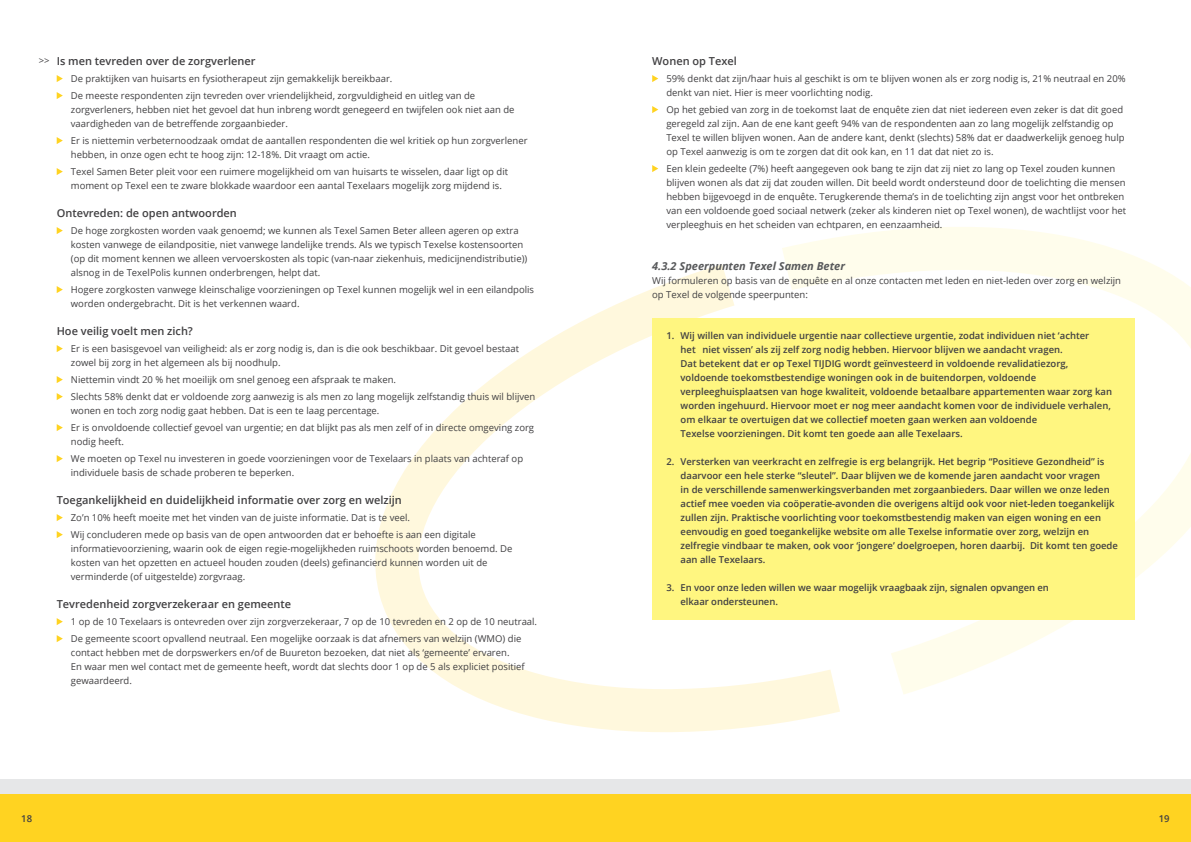
<style>
.page{position:relative;width:1191px;height:842px;background:#fff}
.page>*{position:absolute;margin:0;border:0;box-sizing:border-box;transform-origin:0 0}
.t1{font:600 11px "Open Sans";color:#414042}
.t2{font:italic 700 11px "Open Sans";color:#58595b}
.t3{font:9.5px/14px "Open Sans";color:#414042}
.t4{font:600 9.5px/14px "Open Sans";color:#414042}
</style>
<div class="page">
<svg style="left:782px;top:227px;width:409px;height:467px"></svg>
<svg style="left:375px;top:264px;width:465px;height:468px"></svg>
<div style="left:0;top:794px;width:1191px;height:48px;background:#ffd321"></div>
<div style="left:0;top:780px;width:1191px;height:14px;background:#e6e7e8"></div>
<svg style="left:57px;top:75px;width:6px;height:7px"></svg>
<svg style="left:57px;top:92px;width:6px;height:7px"></svg>
<svg style="left:57px;top:137px;width:6px;height:7px"></svg>
<svg style="left:57px;top:168px;width:6px;height:7px"></svg>
<svg style="left:57px;top:227px;width:6px;height:7px"></svg>
<svg style="left:57px;top:286px;width:6px;height:7px"></svg>
<svg style="left:57px;top:345px;width:6px;height:7px"></svg>
<svg style="left:57px;top:376px;width:6px;height:7px"></svg>
<svg style="left:57px;top:393px;width:6px;height:7px"></svg>
<svg style="left:57px;top:424px;width:6px;height:7px"></svg>
<svg style="left:57px;top:455px;width:6px;height:7px"></svg>
<svg style="left:57px;top:514px;width:6px;height:7px"></svg>
<svg style="left:57px;top:531px;width:6px;height:7px"></svg>
<svg style="left:57px;top:618px;width:6px;height:7px"></svg>
<svg style="left:57px;top:635px;width:6px;height:7px"></svg>
<svg style="left:652px;top:75px;width:6px;height:7px"></svg>
<svg style="left:652px;top:106px;width:6px;height:7px"></svg>
<svg style="left:652px;top:165px;width:6px;height:7px"></svg>
<div style="left:652px;top:318px;width:482px;height:301px;background:#fff680"></div>
<p class="t1" style="left:57px;top:54px;width:200px">Is men tevreden over de zorgverlener</p>
<p class="t3" style="left:71px;top:70px;width:406px;line-height:17px">De praktijken van huisarts en fysiotherapeut zijn gemakkelijk bereikbaar.<br>De meeste respondenten zijn tevreden over vriendelijkheid, zorgvuldigheid en uitleg van de</p>
<p class="t3" style="left:71px;top:102px;width:445px">zorgverleners, hebben niet het gevoel dat hun inbreng wordt genegeerd en twijfelen ook niet aan de vaardigheden van de betreffende zorgaanbieder.</p>
<p class="t3" style="left:71px;top:133px;width:458px">Er is niettemin verbeternoodzaak omdat de aantallen respondenten die wel kritiek op hun zorgverlener hebben, in onze ogen echt te hoog zijn: 12-18%. Dit vraagt om actie.</p>
<p class="t3" style="left:71px;top:164px;width:439px">Texel Samen Beter pleit voor een ruimere mogelijkheid om van huisarts te wisselen, daar ligt op dit moment op Texel een te zware blokkade waardoor een aantal Texelaars mogelijk zorg mijdend is.</p>
<p class="t1" style="left:57px;top:206px;width:182px">Ontevreden: de open antwoorden</p>
<p class="t3" style="left:71px;top:223px;width:458px">De hoge zorgkosten worden vaak genoemd; we kunnen als Texel Samen Beter alleen ageren op extra kosten vanwege de eilandpositie, niet vanwege landelijke trends. Als we typisch Texelse kostensoorten (op dit moment kennen we alleen vervoerskosten als topic (van-naar ziekenhuis, medicijnendistributie)) alsnog in de TexelPolis kunnen onderbrengen, helpt dat.</p>
<p class="t3" style="left:71px;top:282px;width:465px">Hogere zorgkosten vanwege kleinschalige voorzieningen op Texel kunnen mogelijk wel in een eilandpolis worden ondergebracht. Dit is het verkennen waard.</p>
<p class="t1" style="left:57px;top:324px;width:138px">Hoe veilig voelt men zich?</p>
<p class="t3" style="left:71px;top:341px;width:450px">Er is een basisgevoel van veiligheid: als er zorg nodig is, dan is die ook beschikbaar. Dit gevoel bestaat zowel bij zorg in het algemeen als bij noodhulp.</p>
<p class="t3" style="left:71px;top:371px;width:466px;line-height:17px">Niettemin vindt 20 % het moeilijk om snel genoeg een afspraak te maken.<br>Slechts 58% denkt dat er voldoende zorg aanwezig is als men zo lang mogelijk zelfstandig thuis wil blijven</p>
<p class="t3" style="left:71px;top:402px;width:465px;line-height:17px">wonen en toch zorg nodig gaat hebben. Dat is een te laag percentage.<br>Er is onvoldoende collectief gevoel van urgentie; en dat blijkt pas als men zelf of in directe omgeving zorg</p>
<p class="t3" style="left:71px;top:433px;width:454px;line-height:17px">nodig heeft.<br>We moeten op Texel nu investeren in goede voorzieningen voor de Texelaars in plaats van achteraf op</p>
<p class="t3" style="left:71px;top:465px;width:225px">individuele basis de schade proberen te beperken.</p>
<p class="t1" style="left:57px;top:493px;width:347px">Toegankelijkheid en duidelijkheid informatie over zorg en welzijn</p>
<p class="t3" style="left:71px;top:509px;width:406px;line-height:17px">Zo’n 10% heeft moeite met het vinden van de juiste informatie. Dat is te veel.<br>Wij concluderen mede op basis van de open antwoorden dat er behoefte is aan een digitale</p>
<p class="t3" style="left:71px;top:541px;width:443px">informatievoorziening, waarin ook de eigen regie-mogelijkheden ruimschoots worden benoemd. De kosten van het opzetten en actueel houden zouden (deels) gefinancierd kunnen worden uit de verminderde (of uitgestelde) zorgvraag.</p>
<p class="t1" style="left:57px;top:597px;width:236px">Tevredenheid zorgverzekeraar en gemeente</p>
<p class="t3" style="left:71px;top:613px;width:468px;line-height:17px">1 op de 10 Texelaars is ontevreden over zijn zorgverzekeraar, 7 op de 10 tevreden en 2 op de 10 neutraal.<br>De gemeente scoort opvallend neutraal. Een mogelijke oorzaak is dat afnemers van welzijn (WMO) die</p>
<p class="t3" style="left:71px;top:645px;width:455px">contact hebben met de dorpswerkers en/of de Buureton bezoeken, dat niet als ‘gemeente’ ervaren.<br>En waar men wel contact met de gemeente heeft, wordt dat slechts door 1 op de 5 als expliciet positief gewaardeerd.</p>
<p class="t3" style="left:39px;top:53px;width:12px">&gt;&gt;</p>
<p class="t1" style="left:652px;top:54px;width:86px">Wonen op Texel</p>
<p class="t3" style="left:666px;top:71px;width:461px">59% denkt dat zijn/haar huis al geschikt is om te blijven wonen als er zorg nodig is, 21% neutraal en 20% denkt van niet. Hier is meer voorlichting nodig.</p>
<p class="t3" style="left:666px;top:102px;width:460px">Op het gebied van zorg in de toekomst laat de enquête zien dat niet iedereen even zeker is dat dit goed geregeld zal zijn. Aan de ene kant geeft 94% van de respondenten aan zo lang mogelijk zelfstandig op Texel te willen blijven wonen. Aan de andere kant, denkt (slechts) 58% dat er daadwerkelijk genoeg hulp op Texel aanwezig is om te zorgen dat dit ook kan, en 11 dat dat niet zo is.</p>
<p class="t3" style="left:666px;top:161px;width:461px">Een klein gedeelte (7%) heeft aangegeven ook bang te zijn dat zij niet zo lang op Texel zouden kunnen blijven wonen als dat zij dat zouden willen. Dit beeld wordt ondersteund door de toelichting die mensen hebben bijgevoegd in de enquête. Terugkerende thema’s in de toelichting zijn angst voor het ontbreken van een voldoende goed sociaal netwerk (zeker als kinderen niet op Texel wonen), de wachtlijst voor het verpleeghuis en het scheiden van echtparen, en eenzaamheid.</p>
<p class="t2" style="left:652px;top:258px;width:194px">4.3.2 Speerpunten Texel Samen Beter</p>
<p class="t3" style="left:652px;top:273px;width:470px">Wij formuleren op basis van de enquête en al onze contacten met leden en niet-leden over zorg en welzijn op Texel de volgende speerpunten:</p>
<p class="t4" style="left:680px;top:329px;width:433px;text-indent:-14px">1. Wij willen van individuele urgentie naar collectieve urgentie, zodat individuen niet ‘achter<br>het niet vissen’ als zij zelf zorg nodig hebben. Hiervoor blijven we aandacht vragen.<br>Dat betekent dat er op Texel TIJDIG wordt geïnvesteerd in voldoende revalidatiezorg, voldoende toekomstbestendige woningen ook in de buitendorpen, voldoende verpleeghuisplaatsen van hoge kwaliteit, voldoende betaalbare appartementen waar zorg kan worden ingehuurd. Hiervoor moet er nog meer aandacht komen voor de individuele verhalen, om elkaar te overtuigen dat we collectief moeten gaan werken aan voldoende<br>Texelse voorzieningen. Dit komt ten goede aan alle Texelaars.</p>
<p class="t4" style="left:680px;top:455px;width:439px;text-indent:-14px">2. Versterken van veerkracht en zelfregie is erg belangrijk. Het begrip “Positieve Gezondheid” is daarvoor een hele sterke “sleutel”. Daar blijven we de komende jaren aandacht voor vragen<br>in de verschillende samenwerkingsverbanden met zorgaanbieders. Daar willen we onze leden actief mee voeden via coöperatie-avonden die overigens altijd ook voor niet-leden toegankelijk zullen zijn. Praktische voorlichting voor toekomstbestendig maken van eigen woning en een eenvoudig en goed toegankelijke website om alle Texelse informatie over zorg, welzijn en zelfregie vindbaar te maken, ook voor ‘jongere’ doelgroepen, horen daarbij. Dit komt ten goede aan alle Texelaars.</p>
<p class="t4" style="left:680px;top:581px;width:370px;text-indent:-14px">3. En voor onze leden willen we waar mogelijk vraagbaak zijn, signalen opvangen en elkaar ondersteunen.</p>
<p class="t4" style="left:21px;top:811px;width:12px">18</p>
<p class="t4" style="left:1158px;top:811px;width:12px">19</p>
</div>
